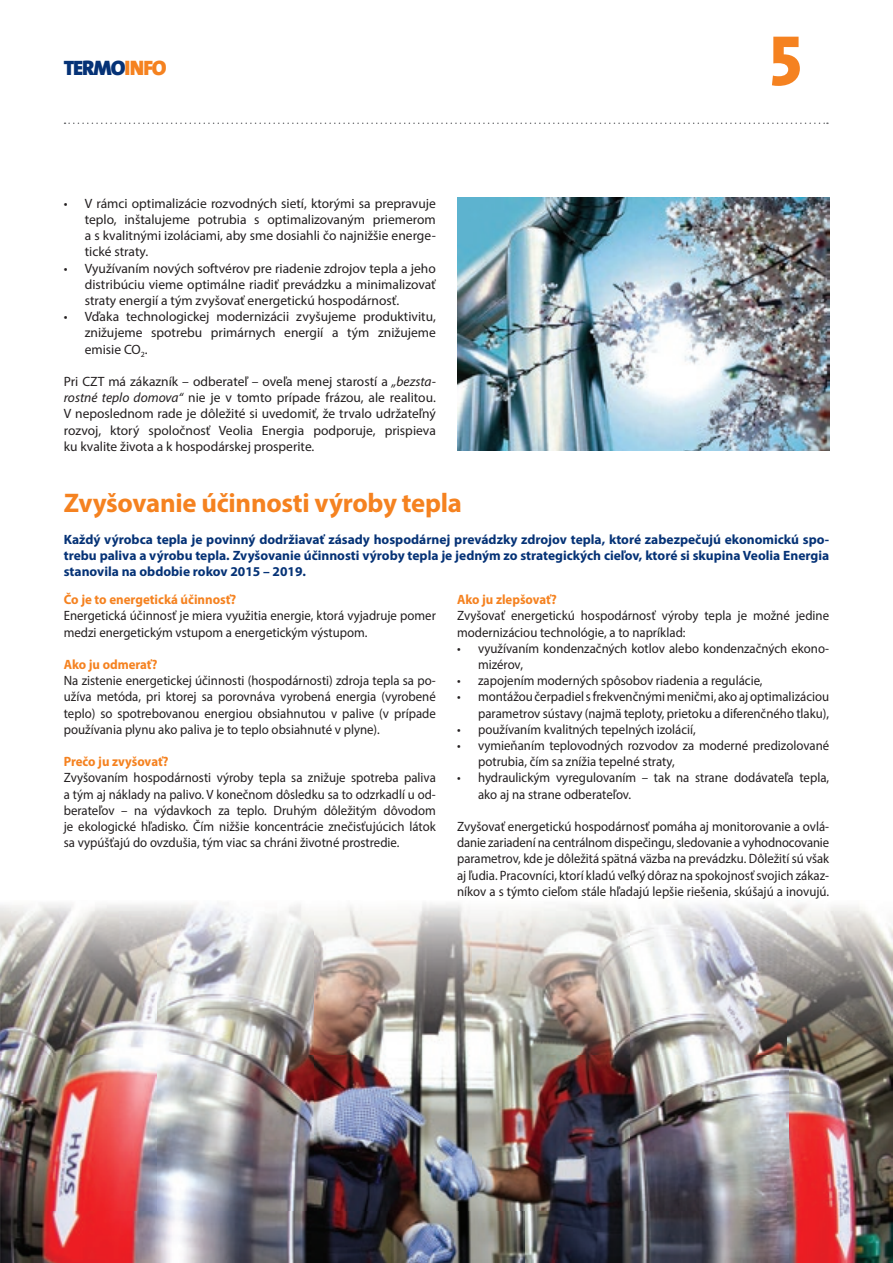
<style>
.page{position:relative;width:893px;height:1263px;background:#fff}
.page>*{position:absolute;margin:0;border:0;box-sizing:border-box;transform-origin:0 0}
.t1{font:72px "The Mix Extra Bold Caps";color:#f58220}
.t2{font:700 27px "Myriad Pro";letter-spacing:-.01em;color:#f58220}
.t3{font:900 21px "The Sans";letter-spacing:-.05em;color:#053276}
.t4{font:13.5px/16.2px "Myriad Pro";color:#231f20;scale:.95 1}
.t5{font:13.5px/16.2px "Myriad Pro";color:#231f20;text-align:justify}
.t6{font:700 13.5px/16.2px "Myriad Pro";color:#053276;text-align:justify}
.t7{font:700 13.5px "Myriad Pro";color:#f58220;scale:.95 1}
.t8{font:700 13.5px "Myriad Pro";color:#f58220;scale:.96 1}
.s1{color:#f58220}
.s2{font-style:italic}
</style>
<div class="page">
<img style="left:0;top:904px;width:893px;height:359px">
<svg style="left:65px;top:123px;width:763px;height:1px"></svg>
<img style="left:457px;top:198px;width:372px;height:252px">
<h3 class="t3" style="left:64px;top:51px;width:104px">TERMO<span class="s1">INFO</span></h3>
<p class="t5" style="left:85px;top:195px;width:353px;text-indent:-21px">• V rámci optimalizácie rozvodných sietí, ktorými sa prepravuje teplo, inštalujeme potrubia s optimalizovaným priemerom a s kvalitnými izoláciami, aby sme dosiahli čo najnižšie energe&shy;tické straty.</p>
<p class="t5" style="left:85px;top:260px;width:353px;text-indent:-21px">• Využívaním nových softvérov pre riadenie zdrojov tepla a jeho distribúciu vieme optimálne riadiť prevádzku a minimalizovať straty energií a tým zvyšovať energetickú hospodárnosť.</p>
<p class="t5" style="left:85px;top:308px;width:353px;text-indent:-21px">• Vďaka technologickej modernizácii zvyšujeme produktivitu, znižujeme spotrebu primárnych energií a tým znižujeme emisie CO<sub>2</sub>.</p>
<p class="t5" style="left:64px;top:373px;width:374px">Pri CZT má zákazník – odberateľ – oveľa menej starostí a <span class="s2">„bezsta&shy;rostné teplo domova“</span> nie je v tomto prípade frázou, ale realitou.<br>V neposlednom rade je dôležité si uvedomiť, že trvalo udržateľný rozvoj, ktorý spoločnosť Veolia Energia podporuje, prispieva ku kvalite života a k hospodárskej prosperite.</p>
<h1 class="t1" style="left:769px;top:20px;width:35px">5</h1>
<h2 class="t2" style="left:64px;top:486px;width:400px">Zvyšovanie účinnosti výroby tepla</h2>
<p class="t6" style="left:64px;top:531px;width:767px">Každý výrobca tepla je povinný dodržiavať zásady hospodárnej prevádzky zdrojov tepla, ktoré zabezpečujú ekonomickú spo&shy;trebu paliva a výrobu tepla. Zvyšovanie účinnosti výroby tepla je jedným zo strategických cieľov, ktoré si skupina Veolia Energia stanovila na obdobie rokov 2015 – 2019.</p>
<p class="t8" style="left:64px;top:591px;width:181px">Čo je to energetická účinnosť?</p>
<p class="t4" style="left:64px;top:607px;width:393px">Energetická účinnosť je miera využitia energie, ktorá vyjadruje pomer medzi energetickým vstupom a energetickým výstupom.</p>
<p class="t7" style="left:64px;top:656px;width:100px">Ako ju odmerať?</p>
<p class="t4" style="left:64px;top:672px;width:393px;text-align:justify">Na zistenie energetickej účinnosti (hospodárnosti) zdroja tepla sa po&shy;užíva metóda, pri ktorej sa porovnáva vyrobená energia (vyrobené teplo) so spotrebovanou energiou obsiahnutou v palive (v prípade používania plynu ako paliva je to teplo obsiahnuté v plyne).</p>
<p class="t7" style="left:64px;top:753px;width:112px">Prečo ju zvyšovať?</p>
<p class="t4" style="left:64px;top:769px;width:393px;text-align:justify">Zvyšovaním hospodárnosti výroby tepla sa znižuje spotreba paliva a tým aj náklady na palivo. V konečnom dôsledku sa to odzrkadlí u od&shy;berateľov – na výdavkoch za teplo. Druhým dôležitým dôvodom je ekologické hľadisko. Čím nižšie koncentrácie znečisťujúcich látok sa vypúšťajú do ovzdušia, tým viac sa chráni životné prostredie.</p>
<p class="t7" style="left:457px;top:591px;width:106px">Ako ju zlepšovať?</p>
<p class="t4" style="left:457px;top:607px;width:393px">Zvyšovať energetickú hospodárnosť výroby tepla je možné jedine modernizáciou technológie, a to napríklad:</p>
<p class="t4" style="left:478px;top:640px;width:371px;text-indent:-21px">• využívaním kondenzačných kotlov alebo kondenzačných ekono&shy;mizérov,</p>
<p class="t4" style="left:457px;top:672px;width:323px">• zapojením moderných spôsobov riadenia a regulácie,</p>
<p class="t4" style="left:457px;top:688px;width:393px;text-align:right">• montážou čerpadiel s frekvenčnými meničmi, ako aj optimalizáciou parametrov sústavy (najmä teploty, prietoku a diferenčného tlaku),</p>
<p class="t4" style="left:457px;top:721px;width:253px">• používaním kvalitných tepelných izolácií,</p>
<p class="t4" style="left:478px;top:737px;width:371px;text-indent:-21px">• vymieňaním teplovodných rozvodov za moderné predizolované potrubia, čím sa znížia tepelné straty,</p>
<p class="t4" style="left:478px;top:769px;width:371px;text-indent:-21px">• hydraulickým vyregulovaním – tak na strane dodávateľa tepla, ako aj na strane odberateľov.</p>
<p class="t4" style="left:457px;top:818px;width:393px;text-align:justify">Zvyšovať energetickú hospodárnosť pomáha aj monitorovanie a ovlá&shy;danie zariadení na centrálnom dispečingu, sledovanie a vyhodnocovanie parametrov, kde je dôležitá spätná väzba na prevádzku. Dôležití sú však aj ľudia. Pracovníci, ktorí kladú veľký dôraz na spokojnosť svojich zákaz&shy;níkov a s týmto cieľom stále hľadajú lepšie riešenia, skúšajú a inovujú.</p>
</div>
